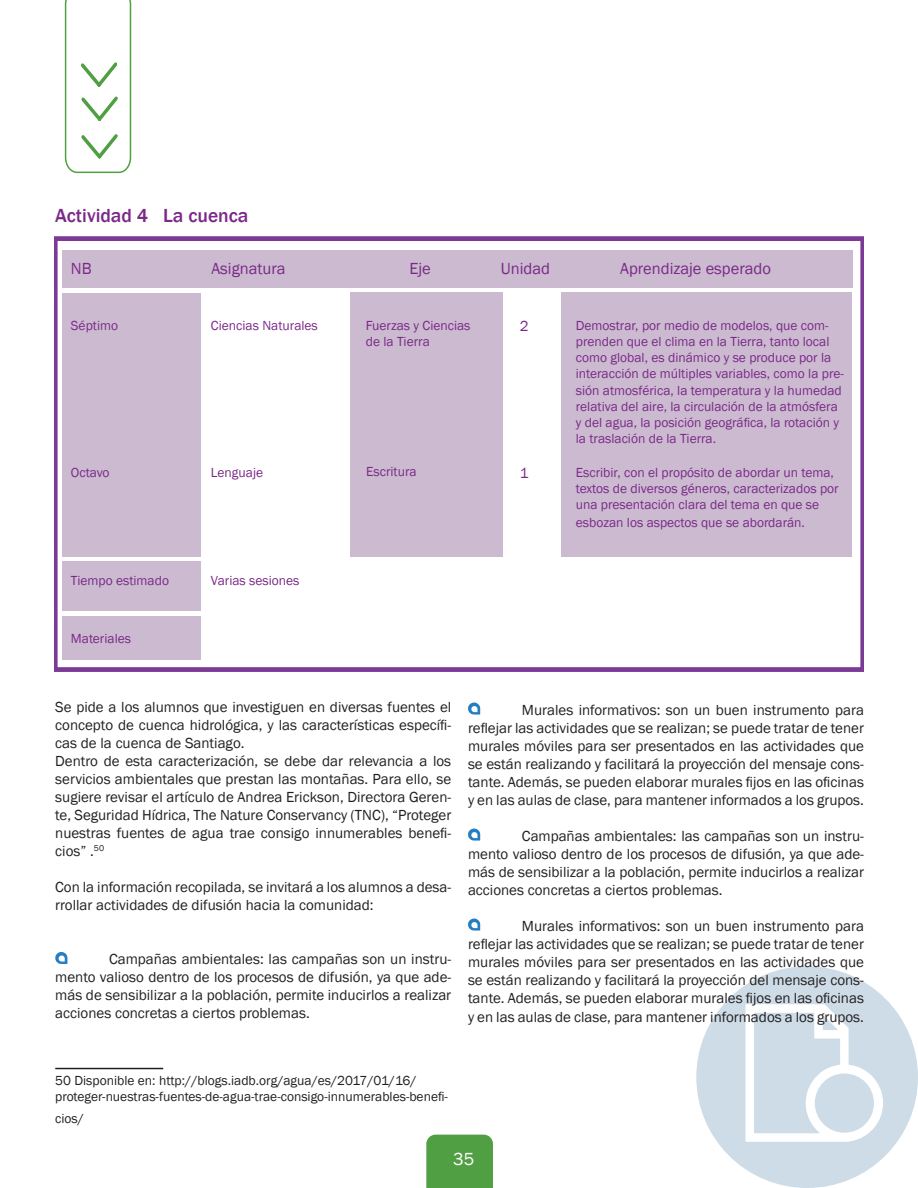
<style>
.page{position:relative;width:918px;height:1188px;background:#fff}
.page>*{position:absolute;margin:0;border:0;box-sizing:border-box;transform-origin:0 0}
.t1{font:500 19.5px "Franklin Gothic";color:#7a2987}
.t2{font:18px "Franklin Gothic";color:#fff}
.t3{font:16.5px "Franklin Gothic";color:#7a2987}
.t4{font:15px/18px "Franklin Gothic";color:#231f20;text-align:justify}
.t5{font:15px "Franklin Gothic";color:#7a2987}
.t6{font:13.5px/16.2px "Franklin Gothic";color:#7a2987}
.t7{font:13.5px/16.2px "Franklin Gothic";color:#231f20}
</style>
<div class="page">
<div style="left:426px;top:1135px;width:67px;height:53px;background:#519f43"></div>
<svg style="left:64px;top:0;width:68px;height:174px"></svg>
<div style="left:696px;top:966px;width:222px;height:222px;background:#cddce6;border-radius:50%"></div>
<svg style="left:745px;top:1004px;width:153px;height:138px"></svg>
<svg style="left:54px;top:236px;width:810px;height:436px"></svg>
<div style="left:63px;top:294px;width:138px;height:263px;background:#cbbad0"></div>
<div style="left:62px;top:250px;width:790px;height:37px;background:#cbbad0"></div>
<div style="left:350px;top:292px;width:152px;height:265px;background:#cbbad0"></div>
<div style="left:561px;top:292px;width:291px;height:265px;background:#cbbad0"></div>
<div style="left:62px;top:562px;width:138px;height:49px;background:#cbbad0"></div>
<div style="left:62px;top:616px;width:138px;height:43px;background:#cbbad0"></div>
<svg style="left:55px;top:952px;width:12px;height:12px"></svg>
<hr style="left:55px;top:1068px;width:108px;height:1px;background:#231f20">
<svg style="left:468px;top:703px;width:12px;height:12px"></svg>
<svg style="left:468px;top:829px;width:12px;height:12px"></svg>
<svg style="left:468px;top:919px;width:12px;height:12px"></svg>
<p class="t1" style="left:55px;top:204px;width:195px">Actividad 4 La cuenca</p>
<p class="t3" style="left:71px;top:258px;width:22px">NB</p>
<p class="t3" style="left:211px;top:258px;width:76px">Asignatura</p>
<p class="t3" style="left:409px;top:258px;width:23px">Eje</p>
<p class="t3" style="left:501px;top:258px;width:51px">Unidad</p>
<p class="t3" style="left:620px;top:258px;width:152px">Aprendizaje esperado</p>
<p class="t6" style="left:71px;top:317px;width:49px">Séptimo</p>
<p class="t6" style="left:211px;top:318px;width:108px">Ciencias Naturales</p>
<p class="t6" style="left:71px;top:465px;width:40px">Octavo</p>
<p class="t6" style="left:71px;top:572px;width:100px">Tiempo estimado</p>
<p class="t6" style="left:71px;top:631px;width:62px">Materiales</p>
<p class="t6" style="left:211px;top:465px;width:54px">Lenguaje</p>
<p class="t6" style="left:211px;top:572px;width:90px">Varias sesiones</p>
<p class="t6" style="left:366px;top:317px;width:106px">Fuerzas y Ciencias de la Tierra</p>
<p class="t5" style="left:520px;top:316px;width:10px">2</p>
<p class="t6" style="left:366px;top:463px;width:52px">Escritura</p>
<p class="t5" style="left:520px;top:464px;width:10px">1</p>
<p class="t6" style="left:576px;top:317px;width:270px">Demostrar, por medio de modelos, que com&shy;prenden que el clima en la Tierra, tanto local como global, es dinámico y se produce por la interacción de múltiples variables, como la pre&shy;sión atmosférica, la temperatura y la humedad relativa del aire, la circulación de la atmósfera y del agua, la posición geográfica, la rotación y la traslación de la Tierra.</p>
<p class="t6" style="left:576px;top:465px;width:264px">Escribir, con el propósito de abordar un tema, textos de diversos géneros, caracterizados por una presentación clara del tema en que se</p>
<p class="t6" style="left:576px;top:515px;width:231px">esbozan los aspectos que se abordarán.</p>
<p class="t4" style="left:55px;top:698px;width:398px">Se pide a los alumnos que investiguen en diversas fuentes el concepto de cuenca hidrológica, y las características específi&shy;cas de la cuenca de Santiago.</p>
<p class="t4" style="left:55px;top:752px;width:398px">Dentro de esta caracterización, se debe dar relevancia a los servicios ambientales que prestan las montañas. Para ello, se sugiere revisar el artículo de Andrea Erickson, Directora Geren&shy;te, Seguridad Hídrica, The Nature Conservancy (TNC), “Proteger nuestras fuentes de agua trae consigo innumerables benefi&shy;cios” .<sup>50</sup></p>
<p class="t4" style="left:55px;top:878px;width:397px">Con la información recopilada, se invitará a los alumnos a desa&shy;rrollar actividades de difusión hacia la comunidad:</p>
<p class="t4" style="left:55px;top:950px;width:398px;text-indent:54px">Campañas ambientales: las campañas son un instru&shy;mento valioso dentro de los procesos de difusión, ya que ade&shy;más de sensibilizar a la población, permite inducirlos a realizar acciones concretas a ciertos problemas.</p>
<p class="t4" style="left:468px;top:701px;width:398px;text-indent:54px">Murales informativos: son un buen instrumento para reflejar las actividades que se realizan; se puede tratar de tener murales móviles para ser presentados en las actividades que se están realizando y facilitará la proyección del mensaje cons&shy;tante. Además, se pueden elaborar murales fijos en las oficinas y en las aulas de clase, para mantener informados a los grupos.</p>
<p class="t4" style="left:468px;top:827px;width:398px;text-indent:54px">Campañas ambientales: las campañas son un instru&shy;mento valioso dentro de los procesos de difusión, ya que ade&shy;más de sensibilizar a la población, permite inducirlos a realizar acciones concretas a ciertos problemas.</p>
<p class="t4" style="left:468px;top:917px;width:398px;text-indent:54px">Murales informativos: son un buen instrumento para reflejar las actividades que se realizan; se puede tratar de tener murales móviles para ser presentados en las actividades que se están realizando y facilitará la proyección del mensaje cons&shy;tante. Además, se pueden elaborar murales fijos en las oficinas</p>
<p class="t4" style="left:468px;top:1009px;width:398px">y en las aulas de clase, para mantener informados a los grupos.</p>
<p class="t7" style="left:55px;top:1072px;width:394px">50 Disponible en: http://blogs.iadb.org/agua/es/2017/01/16/ proteger-nuestras-fuentes-de-agua-trae-consigo-innumerables-benefi-</p>
<p class="t7" style="left:55px;top:1110px;width:30px">cios/</p>
<p class="t2" style="left:453px;top:1148px;width:23px">35</p>
</div>
